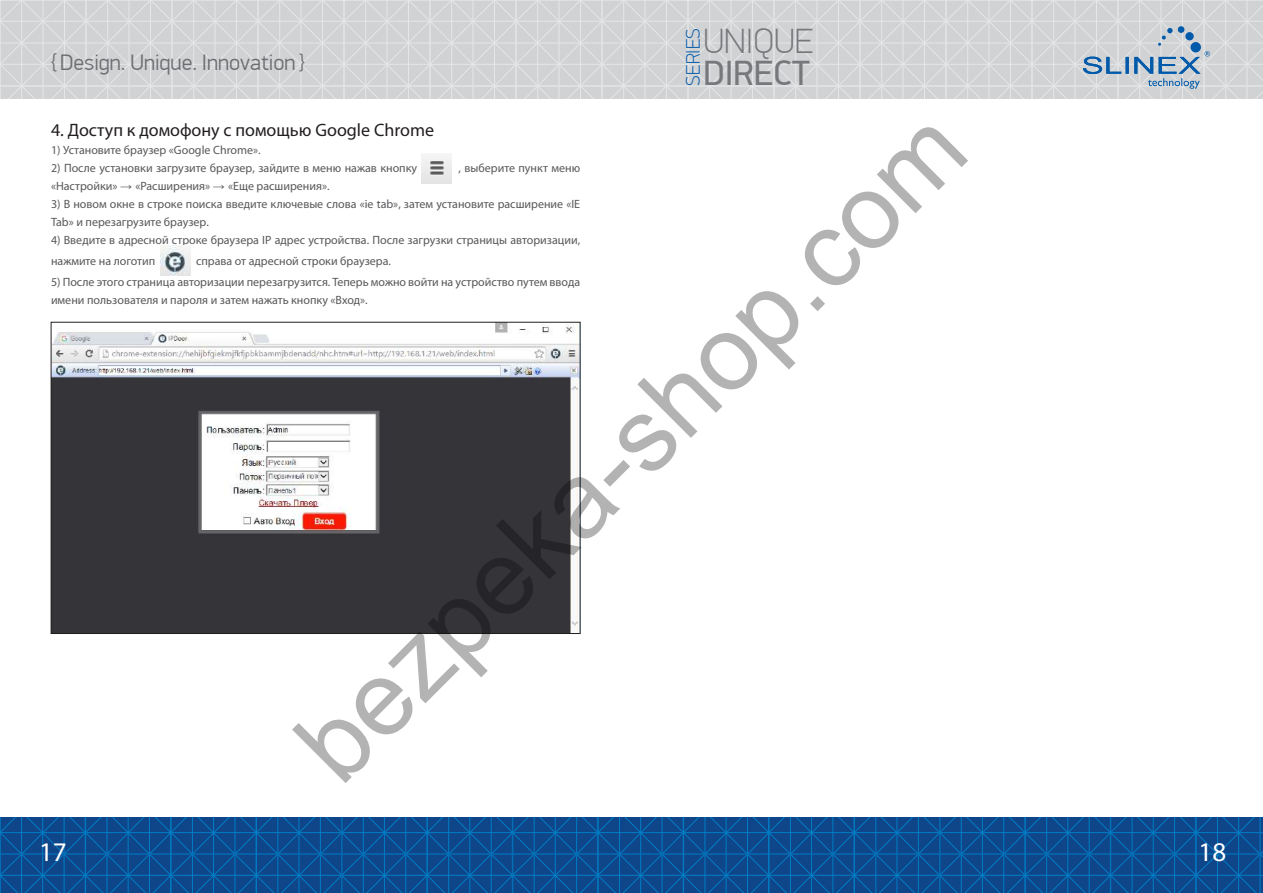
<style>
.page{position:relative;width:1263px;height:893px;background:#fff}
.page>*{position:absolute;margin:0;border:0;box-sizing:border-box;transform-origin:0 0}
.t1{font:105.75px "Arial";color:rgb(0 0 0/.3)}
.t2{font:100 35.25px "PF Din Display Pro";color:#76787b}
.t3{font:35.25px "PF Din Display Pro";color:#76787b}
.t4{font:27px "Myriad Pro";color:#fff}
.t5{font:300 22.5px "PF Din Display Pro";color:#6c6d70}
.t6{font:100 19.65px "PF Din Display Pro";color:#015aaa}
.t7{font:18px "Myriad Pro";color:#231f20}
.t8{font:12px/18px "Myriad Pro";color:#57585a}
.s1{font-family:"Arial"}
</style>
<div class="page">
<svg style="left:0;top:818px;width:1263px;height:75px;background:#0c4d91"></svg>
<svg style="left:0;top:0;width:1263px;height:98px;background:#d4d5d7"></svg>
<div style="left:1178px;top:26px;width:6px;height:7px;background:#015aaa;border-radius:50%"></div>
<svg style="left:1083px;top:28px;width:127px;height:61px;background:#b6c3d0"></svg>
<img style="left:161px;top:246px;width:29px;height:29px">
<img style="left:421px;top:155px;width:30px;height:28px">
<img style="left:53px;top:324px;width:525px;height:308px">
<div style="left:51px;top:322px;width:529px;height:312px;border:1px solid #231f20"></div>
<h3 class="t5" style="left:51px;top:49px;width:255px">{ Design. Unique. Innovation }</h3>
<h3 class="t6" style="left:682px;top:86px;width:59px;rotate:-90deg">SERIES</h3>
<h2 class="t2" style="left:703px;top:21px;width:112px">UNIQUE</h2>
<h2 class="t3" style="left:703px;top:52px;width:108px">DIRECT</h2>
<h1 class="t1" style="left:265px;top:713px;width:895px;rotate:-45deg">bezpeka-shop.com</h1>
<h3 class="t7" style="left:51px;top:119px;width:385px">4. Доступ к домофону с помощью Google Chrome</h3>
<p class="t8" style="left:51px;top:141px;width:211px">1) Установите браузер «Google Chrome».</p>
<p class="t8" style="left:51px;top:159px;width:368px">2) После установки загрузите браузер, зайдите в меню нажав кнопку</p>
<p class="t8" style="left:459px;top:159px;width:123px">, выберите пункт меню</p>
<p class="t8" style="left:51px;top:177px;width:280px">«Настройки» <span class="s1">→</span> «Расширения» <span class="s1">→</span> «Еще расширения».</p>
<p class="t8" style="left:51px;top:195px;width:531px">3) В новом окне в строке поиска введите ключевые слова «ie tab», затем установите расширение «IE<br>Tab» и перезагрузите браузер.</p>
<p class="t8" style="left:51px;top:229px;width:531px;line-height:21px">4) Введите в адресной строке браузера IP адрес устройства. После загрузки страницы авторизации, нажмите на логотип</p>
<p class="t8" style="left:196px;top:252px;width:197px">справа от адресной строки браузера.</p>
<p class="t8" style="left:51px;top:273px;width:531px">5) После этого страница авторизации перезагрузится. Теперь можно войти на устройство путем ввода имени пользователя и пароля и затем нажать кнопку «Вход».</p>
<h3 class="t4" style="left:39px;top:835px;width:29px">17</h3>
<h3 class="t4" style="left:1198px;top:835px;width:29px">18</h3>
</div>
